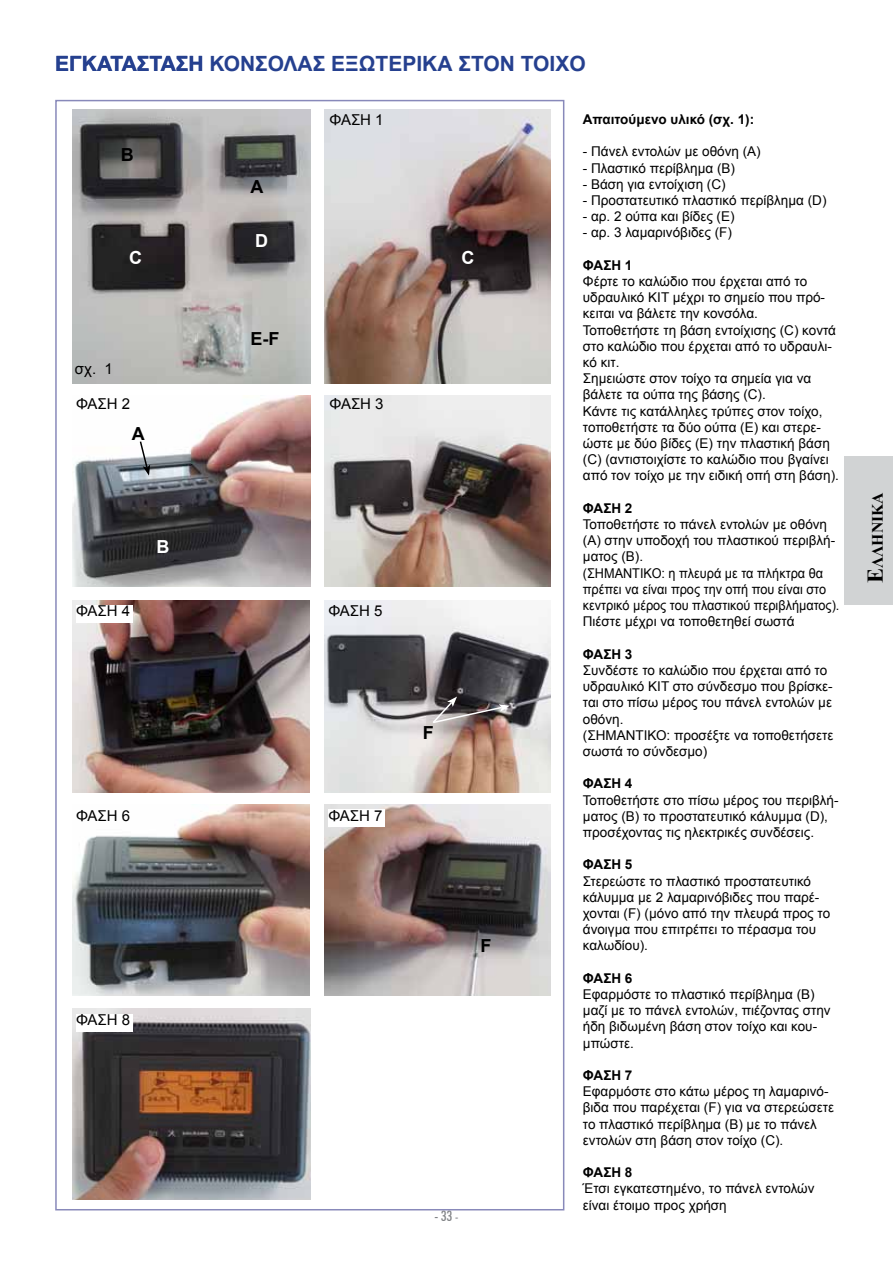
<style>
.page{position:relative;width:893px;height:1263px;background:#fff}
.page>*{position:absolute;margin:0;border:0;box-sizing:border-box;transform-origin:0 0}
.t1{font:700 21px "Arial";color:#25408f}
.t2{font:700 18px "Arial";color:#000}
.t3{font:700 18px "Arial";color:#fff}
.t4{font:700 15.75px "Times New Roman";color:#000}
.t5{font:15px "Arial";color:#000}
.t6{font:500 condensed 14.25px "Futura BT";color:#808285}
.t7{font:13.5px/16.2px "Arial";color:#000}
.t8{font:700 13.5px "Arial";color:#000}
.s1{font-size:12px}
.s2{font-size:22.5px}
</style>
<div class="page">
<div style="left:845px;top:456px;width:48px;height:149px;background:#d1d3d4"></div>
<img style="left:72px;top:110px;width:239px;height:274px">
<img style="left:324px;top:110px;width:227px;height:274px">
<img style="left:72px;top:395px;width:239px;height:191px">
<img style="left:324px;top:395px;width:227px;height:191px">
<img style="left:72px;top:601px;width:238px;height:191px">
<img style="left:324px;top:601px;width:227px;height:191px">
<img style="left:72px;top:804px;width:238px;height:192px">
<img style="left:324px;top:804px;width:227px;height:192px">
<img style="left:72px;top:1008px;width:239px;height:192px">
<svg style="left:139px;top:440px;width:11px;height:36px"></svg>
<div style="left:76px;top:605px;width:57px;height:17px;background:#fff"></div>
<div style="left:328px;top:810px;width:57px;height:17px;background:#fff"></div>
<div style="left:76px;top:1014px;width:57px;height:17px;background:#fff"></div>
<svg style="left:431px;top:696px;width:79px;height:29px;background:#726969"></svg>
<h1 class="t1" style="left:55px;top:50px;width:532px">ΕΓΚΑΤΑΣΤΑΣΗ ΚΟΝΣΟΛΑΣ ΕΞΩΤΕΡΙΚΑ ΣΤΟΝ ΤΟΙΧΟ</h1>
<h2 class="t2" style="left:121px;top:143px;width:14px">B</h2>
<h2 class="t2" style="left:250px;top:175px;width:14px">A</h2>
<h2 class="t3" style="left:255px;top:228px;width:14px">D</h2>
<p class="t5" style="left:329px;top:110px;width:56px">ΦΑΣΗ 1</p>
<h2 class="t3" style="left:129px;top:246px;width:14px">C</h2>
<h2 class="t3" style="left:461px;top:246px;width:14px">C</h2>
<p class="t5" style="left:75px;top:359px;width:39px">σχ. 1</p>
<h2 class="t2" style="left:250px;top:327px;width:30px">E-F</h2>
<p class="t5" style="left:76px;top:394px;width:56px">ΦΑΣΗ 2</p>
<p class="t5" style="left:329px;top:394px;width:56px">ΦΑΣΗ 3</p>
<h2 class="t2" style="left:132px;top:421px;width:14px">A</h2>
<h2 class="t3" style="left:156px;top:534px;width:14px">B</h2>
<p class="t5" style="left:76px;top:601px;width:56px">ΦΑΣΗ 4</p>
<p class="t5" style="left:328px;top:601px;width:56px">ΦΑΣΗ 5</p>
<p class="t5" style="left:76px;top:805px;width:56px">ΦΑΣΗ 6</p>
<p class="t5" style="left:328px;top:805px;width:56px">ΦΑΣΗ 7</p>
<h2 class="t2" style="left:423px;top:721px;width:12px">F</h2>
<p class="t5" style="left:76px;top:1010px;width:56px">ΦΑΣΗ 8</p>
<h2 class="t2" style="left:481px;top:934px;width:12px">F</h2>
<p class="t6" style="left:434px;top:1207px;width:26px">- 33 <span class="s1">-</span></p>
<p class="t8" style="left:583px;top:110px;width:173px">Απαιτούμενο υλικό (σχ. 1):</p>
<p class="t7" style="left:583px;top:144px;width:179px">- Πάνελ εντολών με οθόνη (Α)</p>
<p class="t7" style="left:583px;top:160px;width:154px">- Πλαστικό περίβλημα (Β)</p>
<p class="t7" style="left:583px;top:176px;width:144px">- Βάση για εντοίχιση (C)</p>
<p class="t7" style="left:583px;top:192px;width:245px">- Προστατευτικό πλαστικό περίβλημα (D)</p>
<p class="t7" style="left:583px;top:209px;width:153px">- αρ. 2 ούπα και βίδες (E)</p>
<p class="t7" style="left:583px;top:225px;width:151px">- αρ. 3 λαμαρινόβιδες (F)</p>
<p class="t8" style="left:583px;top:256px;width:51px">ΦΑΣΗ 1</p>
<p class="t7" style="left:583px;top:273px;width:258px">Φέρτε το καλώδιο που έρχεται από το υδραυλικό ΚΙΤ μέχρι το σημείο που πρό&shy;κειται να βάλετε την κονσόλα.<br>Τοποθετήστε τη βάση εντοίχισης (C) κοντά στο καλώδιο που έρχεται από το υδραυλι&shy;κό κιτ.<br>Σημειώστε στον τοίχο τα σημεία για να βάλετε τα ούπα της βάσης (C).<br>Κάντε τις κατάλληλες τρύπες στον τοίχο, τοποθετήστε τα δύο ούπα (Ε) και στερε&shy;ώστε με δύο βίδες (Ε) την πλαστική βάση (C) (αντιστοιχίστε το καλώδιο που βγαίνει από τον τοίχο με την ειδική οπή στη βάση).</p>
<p class="t8" style="left:583px;top:499px;width:51px">ΦΑΣΗ 2</p>
<p class="t7" style="left:583px;top:516px;width:258px">Τοποθετήστε το πάνελ εντολών με οθόνη (Α) στην υποδοχή του πλαστικού περιβλή&shy;ματος (Β).<br>(ΣΗΜΑΝΤΙΚΟ: η πλευρά με τα πλήκτρα θα πρέπει να είναι προς την οπή που είναι στο κεντρικό μέρος του πλαστικού περιβλήματος).<br>Πιέστε μέχρι να τοποθετηθεί σωστά</p>
<p class="t8" style="left:583px;top:645px;width:51px">ΦΑΣΗ 3</p>
<p class="t7" style="left:583px;top:662px;width:252px">Συνδέστε το καλώδιο που έρχεται από το υδραυλικό ΚΙΤ στο σύνδεσμο που βρίσκε&shy;ται στο πίσω μέρος του πάνελ εντολών με οθόνη.<br>(ΣΗΜΑΝΤΙΚΟ: προσέξτε να τοποθετήσετε σωστά το σύνδεσμο)</p>
<p class="t8" style="left:583px;top:775px;width:51px">ΦΑΣΗ 4</p>
<p class="t7" style="left:583px;top:792px;width:257px">Τοποθετήστε στο πίσω μέρος του περιβλή&shy;ματος (Β) το προστατευτικό κάλυμμα (D), προσέχοντας τις ηλεκτρικές συνδέσεις.</p>
<p class="t8" style="left:583px;top:856px;width:51px">ΦΑΣΗ 5</p>
<p class="t7" style="left:583px;top:873px;width:249px">Στερεώστε το πλαστικό προστατευτικό κάλυμμα με 2 λαμαρινόβιδες που παρέ&shy;χονται (F) (μόνο από την πλευρά προς το άνοιγμα που επιτρέπει το πέρασμα του καλωδίου).</p>
<p class="t8" style="left:583px;top:969px;width:51px">ΦΑΣΗ 6</p>
<p class="t7" style="left:583px;top:986px;width:249px">Εφαρμόστε το πλαστικό περίβλημα (Β) μαζί με το πάνελ εντολών, πιέζοντας στην ήδη βιδωμένη βάση στον τοίχο και κου&shy;μπώστε.</p>
<p class="t8" style="left:583px;top:1066px;width:51px">ΦΑΣΗ 7</p>
<p class="t7" style="left:583px;top:1083px;width:253px">Εφαρμόστε στο κάτω μέρος τη λαμαρινό&shy;βιδα που παρέχεται (F) για να στερεώσετε το πλαστικό περίβλημα (Β) με το πάνελ εντολών στη βάση στον τοίχο (C).</p>
<p class="t8" style="left:583px;top:1163px;width:51px">ΦΑΣΗ 8</p>
<p class="t7" style="left:583px;top:1181px;width:233px">Έτσι εγκατεστημένο, το πάνελ εντολών είναι έτοιμο προς χρήση</p>
<p class="t4" style="left:866px;top:583px;width:92px;rotate:-90deg"><span class="s2">Ε</span>λληνικά</p>
</div>
